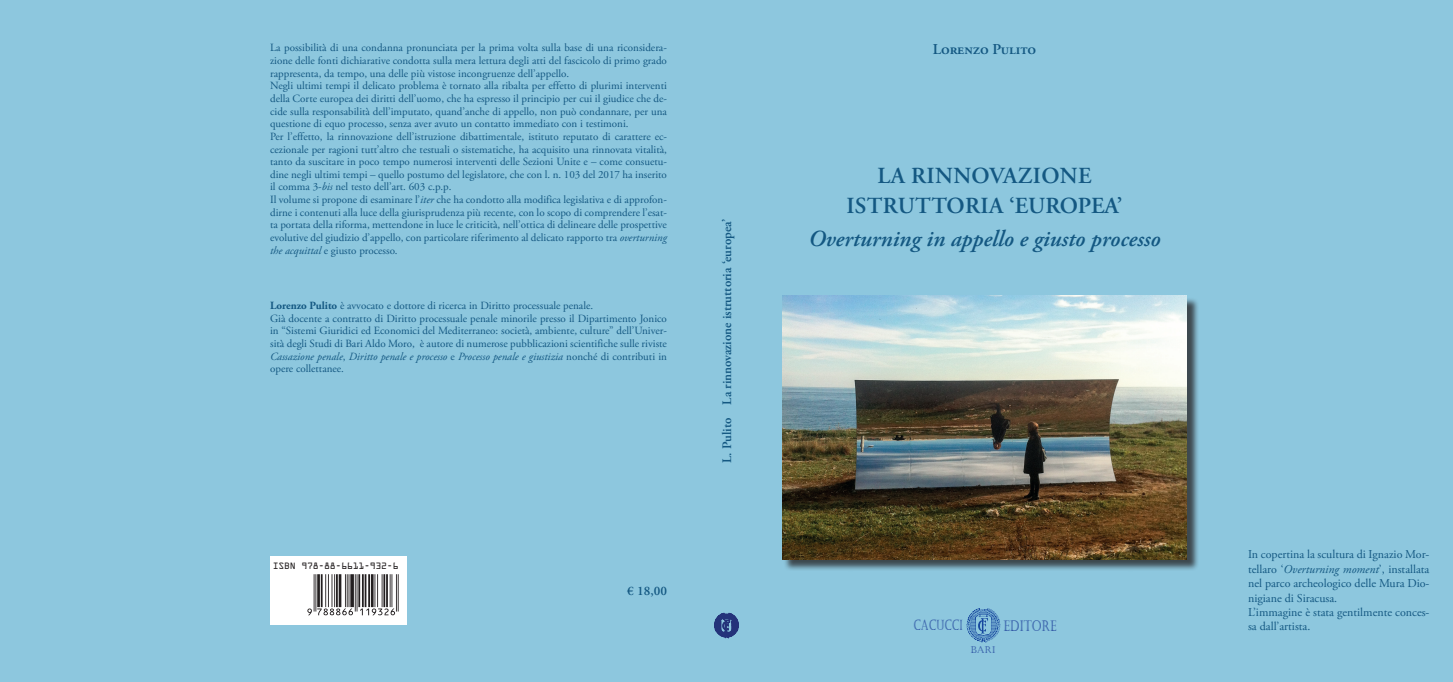
<style>
.page{position:relative;width:1453px;height:682px;background:#8dc7de}
.page>*{position:absolute;margin:0;border:0;box-sizing:border-box;transform-origin:0 0}
.t1{font:italic 600 23px "Adobe Garamond Pro";color:#145882}
.t2{font:600 23px/30px "Adobe Garamond Pro";letter-spacing:.015em;color:#145882;text-align:center}
.t3{font:600 15px "Adobe Garamond Pro";color:#145882}
.t4{font:15px "Castellar";color:#1f439b;scale:.74 1}
.t5{font:14.4px "Castellar";color:#1f439b;scale:.67 1}
.t6{font:600 13px "Adobe Garamond Pro";color:#145882}
.t7{font:12px/14.4px "Adobe Garamond Pro";color:#145882;text-align:justify}
.t8{font:11px/12.7px "Adobe Garamond Pro";color:#145882;text-align:justify}
.t9{font:9.5px "Castellar";color:#1f439b}
.t10{font:8.3px "OCRA Std";letter-spacing:-.03em;color:#231f20}
.s1{font-style:italic}
.s2{font-weight:700}
</style>
<div class="page">
<div style="left:784px;top:297px;width:415px;height:275px;background:#231f20;opacity:.75"></div>
<img style="left:782px;top:295px;width:405px;height:264px">
<svg style="left:967px;top:608px;width:33px;height:35px"></svg>
<div style="left:270px;top:556px;width:136px;height:68px;background:#fff"></div>
<svg style="left:714px;top:613px;width:25px;height:25px"></svg>
<svg style="left:307px;top:574px;width:92px;height:41px"></svg>
<p class="t8" style="left:270px;top:42px;width:398px">La possibilità di una condanna pronunciata per la prima volta sulla base di una riconsidera&shy;zione delle fonti dichiarative condotta sulla mera lettura degli atti del fascicolo di primo grado rappresenta, da tempo, una delle più vistose incongruenze dell’appello.</p>
<p class="t8" style="left:270px;top:80px;width:398px">Negli ultimi tempi il delicato problema è tornato alla ribalta per effetto di plurimi interventi della Corte europea dei diritti dell’uomo, che ha espresso il principio per cui il giudice che de&shy;cide sulla responsabilità dell’imputato, quand’anche di appello, non può condannare, per una questione di equo processo, senza aver avuto un contatto immediato con i testimoni.</p>
<p class="t8" style="left:270px;top:130px;width:398px">Per l’effetto, la rinnovazione dell’istruzione dibattimentale, istituto reputato di carattere ec&shy;cezionale per ragioni tutt’altro che testuali o sistematiche, ha acquisito una rinnovata vitalità, tanto da suscitare in poco tempo numerosi interventi delle Sezioni Unite e – come consuetu&shy;dine negli ultimi tempi – quello postumo del legislatore, che con l. n. 103 del 2017 ha inserito il comma 3-<span class="s1">bis</span> nel testo dell’art. 603 c.p.p.</p>
<p class="t8" style="left:270px;top:194px;width:398px">Il volume si propone di esaminare l’<span class="s1">iter</span> che ha condotto alla modifica legislativa e di approfon&shy;dirne i contenuti alla luce della giurisprudenza più recente, con lo scopo di comprendere l’esat&shy;ta portata della riforma, mettendone in luce le criticità, nell’ottica di delineare delle prospettive evolutive del giudizio d’appello, con particolare riferimento al delicato rapporto tra <span class="s1">overturning the acquittal</span> e giusto processo.</p>
<p class="t8" style="left:270px;top:299px;width:325px"><span class="s2">Lorenzo Pulito</span> è avvocato e dottore di ricerca in Diritto processuale penale.</p>
<p class="t8" style="left:270px;top:312px;width:398px">Già docente a contratto di Diritto processuale penale minorile presso il Dipartimento Jonico in “Sistemi Giuridici ed Economici del Mediterraneo: società, ambiente, culture” dell’Univer&shy;sità degli Studi di Bari Aldo Moro, è autore di numerose pubblicazioni scientifiche sulle riviste <span class="s1">Cassazione penale</span>, <span class="s1">Diritto penale e processo</span> e <span class="s1">Processo penale e giustizia</span> nonché di contributi in opere collettanee.</p>
<p class="t10" style="left:273px;top:562px;width:127px">ISBN 978-88-6611-932-6</p>
<p class="t6" style="left:627px;top:583px;width:41px">€ 18,00</p>
<p class="t6" style="left:720px;top:463px;width:245px;rotate:-90deg">L. Pulito La rinnovazione istruttoria ‘europea’</p>
<p class="t3" style="left:933px;top:41px;width:105px">Lorenzo Pulito</p>
<p class="t2" style="left:847px;top:161px;width:278px">LA RINNOVAZIONE<br>ISTRUTTORIA ‘EUROPEA’</p>
<p class="t1" style="left:808px;top:226px;width:354px">Overturning in appello e giusto processo</p>
<p class="t5" style="left:914px;top:617px;width:75px">CACUCCI</p>
<p class="t4" style="left:1004px;top:617px;width:73px">EDITORE</p>
<p class="t9" style="left:970px;top:644px;width:27px">BARI</p>
<p class="t7" style="left:1248px;top:548px;width:183px">In copertina la scultura di Ignazio Mor&shy;tellaro ‘<span class="s1">Overturning moment</span>’, installata nel parco archeologico delle Mura Dio&shy;nigiane di Siracusa.</p>
<p class="t7" style="left:1248px;top:605px;width:183px">L’immagine è stata gentilmente conces&shy;sa dall’artista.</p>
</div>
